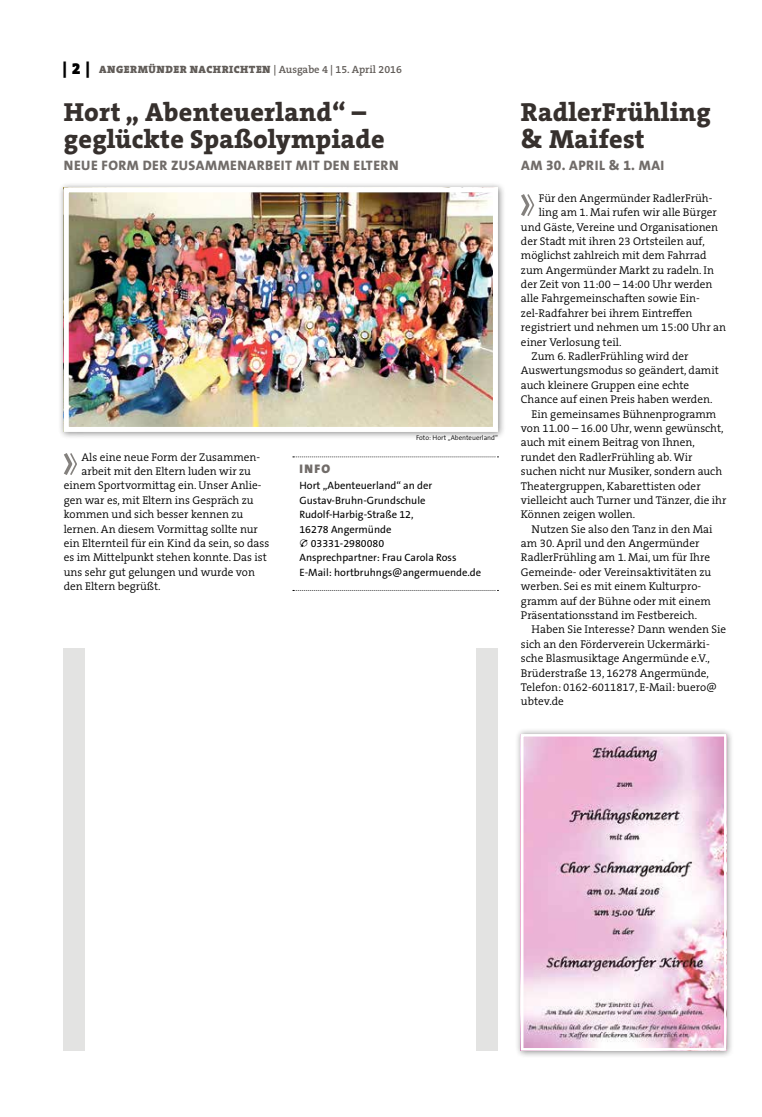
<style>
.page{position:relative;width:762px;height:1117px;background:#fff}
.page>*{position:absolute;margin:0;border:0;box-sizing:border-box;transform-origin:0 0}
.t1{font:800 26.25px/27.5px "The Serif B W8";letter-spacing:.01em;color:#36302d}
.t2{font:800 13.75px "The Sans B W8";letter-spacing:.035em;color:#716c69}
.t3{font:900 12.5px "The Sans B W9";color:#716c69}
.t4{font:300 11.25px "The Serif B W4";color:#000}
.t5{font:10.62px "The Sans B W5 Plain";color:#000}
.t6{font:900 10.62px "The Serif B W9";letter-spacing:.045em;color:#615c58}
.t7{font:300 6.88px "The Sans B W4";color:#000}
.s1{font-size:16.25px;color:#000}
.s2{font-family:"The Serif B W6";font-weight:600}
</style>
<div class="page">
<svg style="left:293px;top:456px;width:205px;height:1px"></svg>
<svg style="left:293px;top:590px;width:205px;height:1px"></svg>
<div style="left:58px;top:181px;width:448px;height:259px;background:#000;opacity:.45"></div>
<img style="left:70px;top:193px;width:422px;height:233px">
<div style="left:64px;top:187px;width:434px;height:245px;border:5px solid #fff"></div>
<svg style="left:64px;top:453px;width:13px;height:22px"></svg>
<svg style="left:521px;top:194px;width:14px;height:22px"></svg>
<div style="left:515px;top:728px;width:219px;height:330px;background:#000;opacity:.45"></div>
<img style="left:524px;top:736px;width:199px;height:311px">
<div style="left:521px;top:733px;width:205px;height:317px;border:2px solid #fff"></div>
<div style="left:64px;top:647px;width:21px;height:403px;background:#e3e3e2"></div>
<div style="left:477px;top:647px;width:21px;height:403px;background:#e3e3e2"></div>
<p class="t6" style="left:63px;top:63px;width:341px"><span class="s1">| 2 |</span> ANGERMÜNDER NACHRICHTEN <span class="s2">| Ausgabe 4 | 15. April 2016</span></p>
<h1 class="t1" style="left:64px;top:98px;width:322px">Hort „ Abenteuerland“ – geglückte Spaßolympiade</h1>
<p class="t2" style="left:64px;top:156px;width:336px">NEUE FORM DER ZUSAMMENARBEIT MIT DEN ELTERN</p>
<p class="t7" style="left:416px;top:432px;width:83px">Foto: Hort „Abenteuerland“</p>
<p class="t4" style="left:82px;top:449px;width:180px">Als eine neue Form der Zusammen-</p>
<p class="t4" style="left:82px;top:464px;width:171px">arbeit mit den Eltern luden wir zu</p>
<p class="t4" style="left:64px;top:478px;width:199px">einem Sportvormittag ein. Unser Anlie-</p>
<p class="t4" style="left:64px;top:492px;width:191px">gen war es, mit Eltern ins Gespräch zu</p>
<p class="t4" style="left:64px;top:507px;width:181px">kommen und sich besser kennen zu</p>
<p class="t4" style="left:64px;top:521px;width:195px">lernen. An diesem Vormittag sollte nur</p>
<p class="t4" style="left:64px;top:536px;width:207px">ein Elternteil für ein Kind da sein, so dass</p>
<p class="t4" style="left:64px;top:550px;width:205px">es im Mittelpunkt stehen konnte. Das ist</p>
<p class="t4" style="left:64px;top:564px;width:193px">uns sehr gut gelungen und wurde von</p>
<p class="t4" style="left:64px;top:579px;width:98px">den Eltern begrüßt.</p>
<p class="t3" style="left:299px;top:460px;width:32px">INFO</p>
<p class="t5" style="left:299px;top:479px;width:134px">Hort „Abenteuerland“ an der</p>
<p class="t5" style="left:299px;top:493px;width:128px">Gustav-Bruhn-Grundschule</p>
<p class="t5" style="left:299px;top:507px;width:116px">Rudolf-Harbig-Straße 12,</p>
<p class="t5" style="left:299px;top:522px;width:93px">16278 Angermünde</p>
<p class="t5" style="left:311px;top:536px;width:75px">03331-2980080</p>
<p class="t5" style="left:299px;top:551px;width:159px">Ansprechpartner: Frau Carola Ross</p>
<p class="t5" style="left:299px;top:565px;width:183px">E-Mail: hortbruhngs@angermuende.de</p>
<h1 class="t1" style="left:521px;top:98px;width:191px">RadlerFrühling &amp; Maifest</h1>
<p class="t2" style="left:521px;top:156px;width:145px">AM 30. APRIL &amp; 1. MAI</p>
<p class="t4" style="left:539px;top:191px;width:175px">Für den Angermünder RadlerFrüh-</p>
<p class="t4" style="left:539px;top:205px;width:180px">ling am 1. Mai rufen wir alle Bürger</p>
<p class="t4" style="left:521px;top:219px;width:199px">und Gäste, Vereine und Organisationen</p>
<p class="t4" style="left:521px;top:234px;width:186px">der Stadt mit ihren 23 Ortsteilen auf,</p>
<p class="t4" style="left:521px;top:248px;width:187px">möglichst zahlreich mit dem Fahrrad</p>
<p class="t4" style="left:521px;top:262px;width:195px">zum Angermünder Markt zu radeln. In</p>
<p class="t4" style="left:521px;top:277px;width:193px">der Zeit von 11:00 – 14:00 Uhr werden</p>
<p class="t4" style="left:521px;top:291px;width:180px">alle Fahrgemeinschaften sowie Ein-</p>
<p class="t4" style="left:521px;top:306px;width:173px">zel-Radfahrer bei ihrem Eintreffen</p>
<p class="t4" style="left:521px;top:320px;width:207px">registriert und nehmen um 15:00 Uhr an</p>
<p class="t4" style="left:521px;top:334px;width:102px">einer Verlosung teil.</p>
<p class="t4" style="left:531px;top:349px;width:158px">Zum 6. RadlerFrühling wird der</p>
<p class="t4" style="left:521px;top:363px;width:199px">Auswertungsmodus so geändert, damit</p>
<p class="t4" style="left:521px;top:377px;width:170px">auch kleinere Gruppen eine echte</p>
<p class="t4" style="left:521px;top:392px;width:193px">Chance auf einen Preis haben werden.</p>
<p class="t4" style="left:531px;top:406px;width:186px">Ein gemeinsames Bühnenprogramm</p>
<p class="t4" style="left:521px;top:421px;width:204px">von 11.00 – 16.00 Uhr, wenn gewünscht,</p>
<p class="t4" style="left:521px;top:435px;width:175px">auch mit einem Beitrag von Ihnen,</p>
<p class="t4" style="left:521px;top:449px;width:173px">rundet den RadlerFrühling ab. Wir</p>
<p class="t4" style="left:521px;top:464px;width:203px">suchen nicht nur Musiker, sondern auch</p>
<p class="t4" style="left:521px;top:478px;width:181px">Theatergruppen, Kabarettisten oder</p>
<p class="t4" style="left:521px;top:492px;width:207px">vielleicht auch Turner und Tänzer, die ihr</p>
<p class="t4" style="left:521px;top:507px;width:116px">Können zeigen wollen.</p>
<p class="t4" style="left:531px;top:521px;width:182px">Nutzen Sie also den Tanz in den Mai</p>
<p class="t4" style="left:521px;top:536px;width:180px">am 30. April und den Angermünder</p>
<p class="t4" style="left:521px;top:550px;width:191px">RadlerFrühling am 1. Mai, um für Ihre</p>
<p class="t4" style="left:521px;top:564px;width:192px">Gemeinde- oder Vereinsaktivitäten zu</p>
<p class="t4" style="left:521px;top:579px;width:182px">werben. Sei es mit einem Kulturpro-</p>
<p class="t4" style="left:521px;top:593px;width:191px">gramm auf der Bühne oder mit einem</p>
<p class="t4" style="left:521px;top:607px;width:178px">Präsentationsstand im Festbereich.</p>
<p class="t4" style="left:531px;top:622px;width:196px">Haben Sie Interesse? Dann wenden Sie</p>
<p class="t4" style="left:521px;top:636px;width:190px">sich an den Förderverein Uckermärki-</p>
<p class="t4" style="left:521px;top:651px;width:191px">sche Blasmusiktage Angermünde e.V.,</p>
<p class="t4" style="left:521px;top:665px;width:189px">Brüderstraße 13, 16278 Angermünde,</p>
<p class="t4" style="left:521px;top:679px;width:198px">Telefon: 0162-6011817, E-Mail: buero@</p>
<p class="t4" style="left:521px;top:694px;width:44px">ubtev.de</p>
</div>
